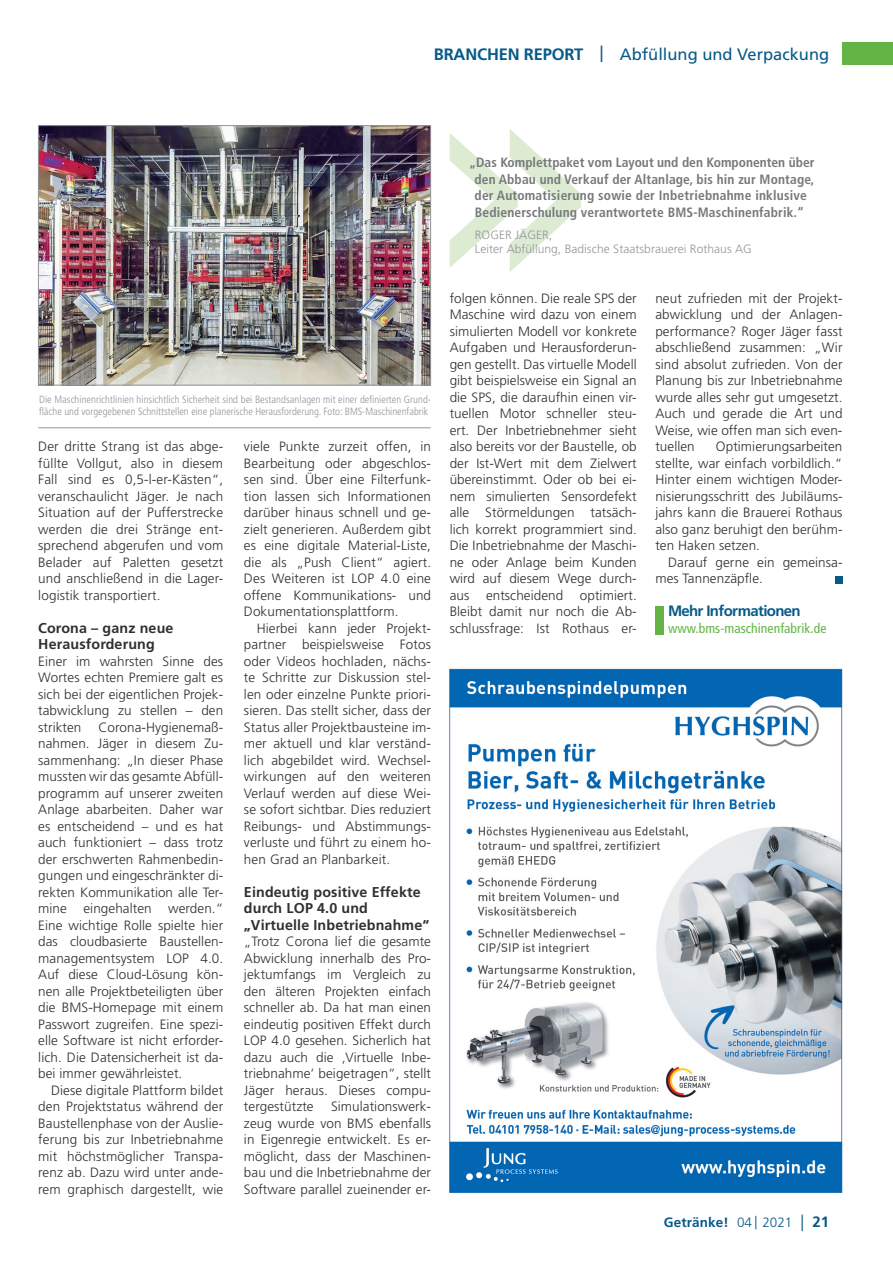
<style>
.page{position:relative;width:893px;height:1263px;background:#fff}
.page>*{position:absolute;margin:0;border:0;box-sizing:border-box;transform-origin:0 0}
.t1{font:16.5px "Frutiger LT Std";color:#075a88}
.t2{font:700 15px "Frutiger LT Std";letter-spacing:-.05em;color:#075a88}
.t3{font:700 14.25px/16.5px "Frutiger LT Std";letter-spacing:.01em;color:#312f30}
.t4{font:condensed 13.65px "Frutiger LT Std";letter-spacing:.005em;color:#63b445}
.t5{font:300 13.5px/16.5px "Frutiger LT Std";letter-spacing:.005em;color:#312f30;text-align:justify}
.t6{font:700 condensed 13.5px/16.5px "Frutiger LT Std";letter-spacing:.01em;color:#76787b;text-align:center}
.t7{font:700 13.5px "Frutiger LT Std";letter-spacing:.01em;color:#075a88}
.t8{font:300 12px/13.5px "Frutiger LT Std";letter-spacing:.005em;color:#939598}
.t9{font:300 condensed 10.5px/12px "Frutiger LT Std";letter-spacing:.005em;color:#939598}
.s1{font-weight:700}
.s2{font-weight:300}
.s3{font-weight:300;font-size:16.5px}
.s4{font-size:15px}
</style>
<div class="page">
<div style="left:655px;top:606px;width:9px;height:29px;background:#63b445"></div>
<div style="left:842px;top:43px;width:51px;height:22px;background:#63b445"></div>
<img style="left:40px;top:127px;width:389px;height:256px">
<div style="left:38px;top:125px;width:393px;height:260px;border:1px solid #939598"></div>
<div style="left:835px;top:576px;width:7px;height:7px;background:#075a88"></div>
<hr style="left:38px;top:427px;width:393px;height:1px;background:#939598">
<svg style="left:450px;top:129px;width:131px;height:143px"></svg>
<img style="left:449px;top:668px;width:394px;height:525px">
<p class="t1" style="left:434px;top:44px;width:397px"><span class="s1">BRANCHEN REPORT</span> | Abfüllung und Verpackung</p>
<p class="t9" style="left:39px;top:394px;width:393px">Die Maschinenrichtlinien hinsichtlich Sicherheit sind bei Bestandsanlagen mit einer definierten Grund&shy;fläche und vorgegebenen Schnittstellen eine planerische Herausforderung. Foto: BMS-Maschinenfabrik</p>
<p class="t5" style="left:38px;top:439px;width:186px">Der dritte Strang ist das abge&shy;füllte Vollgut, also in diesem Fall sind es 0,5-l-er-Kästen“, veranschaulicht Jäger. Je nach Situation auf der Pufferstrecke werden die drei Stränge ent&shy;sprechend abgerufen und vom Belader auf Paletten gesetzt und anschließend in die Lager&shy;logistik transportiert.</p>
<p class="t3" style="left:38px;top:620px;width:137px">Corona – ganz neue<br>Herausforderung</p>
<p class="t5" style="left:38px;top:653px;width:186px">Einer im wahrsten Sinne des Wortes echten Premiere galt es sich bei der eigentlichen Projek&shy;tabwicklung zu stellen – den strikten</p>
<p class="t5" style="left:38px;top:719px;width:186px;text-indent:60px">Corona-Hygienemaß&shy;nahmen. Jäger in diesem Zu&shy;sammenhang: „In dieser Phase mussten wir das gesamte Abfüll&shy;programm auf unserer zweiten Anlage abarbeiten. Daher war es entscheidend – und es hat auch funktioniert – dass trotz der erschwerten Rahmenbedin&shy;gungen und eingeschränkter di&shy;rekten Kommunikation alle Ter&shy;mine eingehalten werden.“ Eine wichtige Rolle spielte hier das cloudbasierte Baustellen&shy;managementsystem LOP 4.0.<br>Auf diese Cloud-Lösung kön&shy;nen alle Projektbeteiligten über die BMS-Homepage mit einem Passwort zugreifen. Eine spezi&shy;elle Software ist nicht erforder&shy;lich. Die Datensicherheit ist da&shy;bei immer gewährleistet.</p>
<p class="t5" style="left:38px;top:1082px;width:186px;text-indent:13px">Diese digitale Plattform bildet den Projektstatus während der Baustellenphase von der Auslie&shy;ferung bis zur Inbetriebnahme mit höchstmöglicher Transpa&shy;renz ab. Dazu wird unter ande&shy;rem graphisch dargestellt, wie</p>
<p class="t5" style="left:244px;top:438px;width:189px">viele Punkte zurzeit offen, in Bearbeitung oder abgeschlos&shy;sen sind. Über eine Filterfunk&shy;tion lassen sich Informationen darüber hinaus schnell und ge&shy;zielt generieren. Außerdem gibt es eine digitale Material-Liste, die als „Push Client“ agiert.<br>Des Weiteren ist LOP 4.0 eine offene Kommunikations- und Dokumentationsplattform.</p>
<p class="t5" style="left:244px;top:620px;width:189px;text-indent:13px">Hierbei kann jeder Projekt&shy;partner beispielsweise Fotos oder Videos hochladen, nächs&shy;te Schritte zur Diskussion stel&shy;len oder einzelne Punkte priori&shy;sieren. Das stellt sicher, dass der Status aller Projektbausteine im&shy;mer aktuell und klar verständ&shy;lich abgebildet wird. Wechsel&shy;wirkungen auf den weiteren Verlauf werden auf diese Wei&shy;se sofort sichtbar. Dies reduziert Reibungs- und Abstimmungs&shy;verluste und führt zu einem ho&shy;hen Grad an Planbarkeit.</p>
<p class="t3" style="left:244px;top:884px;width:187px">Eindeutig positive Effekte durch LOP 4.0 und „Virtuelle Inbetriebnahme“</p>
<p class="t5" style="left:244px;top:934px;width:189px">„Trotz Corona lief die gesamte Abwicklung innerhalb des Pro&shy;jektumfangs im Vergleich zu den älteren Projekten einfach schneller ab. Da hat man einen eindeutig positiven Effekt durch LOP 4.0 gesehen. Sicherlich hat dazu auch die ‚Virtuelle Inbe&shy;triebnahme‘ beigetragen“, stellt Jäger heraus. Dieses compu&shy;tergestützte</p>
<p class="t5" style="left:244px;top:1098px;width:189px;text-indent:87px">Simulationswerk&shy;zeug wurde von BMS ebenfalls in Eigenregie entwickelt. Es er&shy;möglicht, dass der Maschinen&shy;bau und die Inbetriebnahme der Software parallel zueinender er-</p>
<p class="t6" style="left:469px;top:154px;width:347px">„Das Komplettpaket vom Layout und den Komponenten über den Abbau und Verkauf der Altanlage, bis hin zur Montage, der Automatisierung sowie der Inbetriebnahme inklusive Bedienerschulung verantwortete BMS-Maschinenfabrik.“</p>
<p class="t8" style="left:475px;top:229px;width:278px">ROGER JÄGER,<br>Leiter Abfüllung, Badische Staatsbrauerei Rothaus AG</p>
<p class="t5" style="left:450px;top:290px;width:189px">folgen können. Die reale SPS der Maschine wird dazu von einem simulierten Modell vor konkrete Aufgaben und Herausforderun&shy;gen gestellt. Das virtuelle Modell gibt beispielsweise ein Signal an die SPS, die daraufhin einen vir&shy;tuellen Motor schneller steu&shy;ert. Der Inbetriebnehmer sieht also bereits vor der Baustelle, ob der Ist-Wert mit dem Zielwert übereinstimmt. Oder ob bei ei&shy;nem simulierten Sensordefekt alle Störmeldungen tatsäch&shy;lich korrekt programmiert sind.<br>Die Inbetriebnahme der Maschi&shy;ne oder Anlage beim Kunden wird auf diesem Wege durch&shy;aus entscheidend optimiert.<br>Bleibt damit nur noch die Ab&shy;schlussfrage: Ist Rothaus er-</p>
<p class="t5" style="left:655px;top:290px;width:189px">neut zufrieden mit der Projekt&shy;abwicklung und der Anlagen&shy;performance? Roger Jäger fasst abschließend zusammen: „Wir sind absolut zufrieden. Von der Planung bis zur Inbetriebnahme wurde alles sehr gut umgesetzt.<br>Auch und gerade die Art und Weise, wie offen man sich even&shy;tuellen</p>
<p class="t5" style="left:655px;top:438px;width:189px;text-indent:61px">Optimierungsarbeiten stellte, war einfach vorbildlich.“ Hinter einem wichtigen Moder&shy;nisierungsschritt des Jubiläums&shy;jahrs kann die Brauerei Rothaus also ganz beruhigt den berühm&shy;ten Haken setzen.</p>
<p class="t5" style="left:655px;top:554px;width:189px;text-indent:13px">Darauf gerne ein gemeinsa&shy;mes Tannenzäpfle.</p>
<p class="t2" style="left:668px;top:602px;width:134px">Mehr Informationen</p>
<p class="t4" style="left:668px;top:620px;width:160px">www.bms-maschinenfabrik.de</p>
<p class="t7" style="left:664px;top:1214px;width:167px">Getränke! <span class="s2">04 | 2021</span> <span class="s3">|</span> <span class="s4">21</span></p>
</div>
